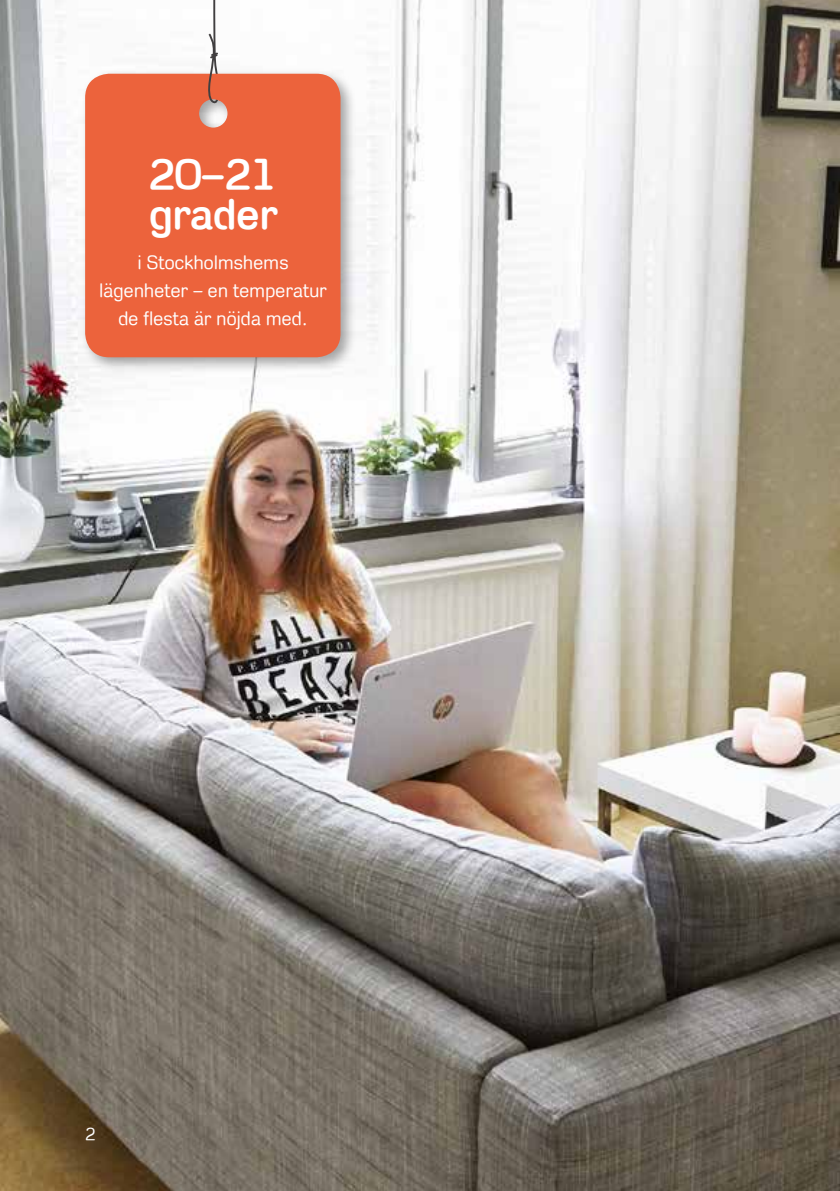
<style>
.page{position:relative;width:840px;height:1191px;background:#fff}
.page>*{position:absolute;margin:0;border:0;box-sizing:border-box;transform-origin:0 0}
.t1{font:700 44px/40px "Stockholm Runt";color:#fff}
.t2{font:20px/28px "Stockholm Runt";letter-spacing:.015em;color:#fff;text-align:center}
.t3{font:18px "Stockholm Runt";color:#fff}
</style>
<div class="page">
<img style="left:0;top:0;width:839px;height:1191px">
<div style="left:80px;top:68px;width:277px;height:306px;background:#000;opacity:.35"></div>
<div style="left:85px;top:74px;width:255px;height:283px;background:#ec633c"></div>
<svg style="left:207px;top:0;width:13px;height:103px"></svg>
<h1 class="t1" style="left:148px;top:154px;width:130px">20–21 grader</h1>
<p class="t2" style="left:99px;top:248px;width:228px">i Stockholmshems lägenheter – en temperatur de flesta är nöjda med.</p>
<p class="t3" style="left:85px;top:1123px;width:12px">2</p>
</div>
